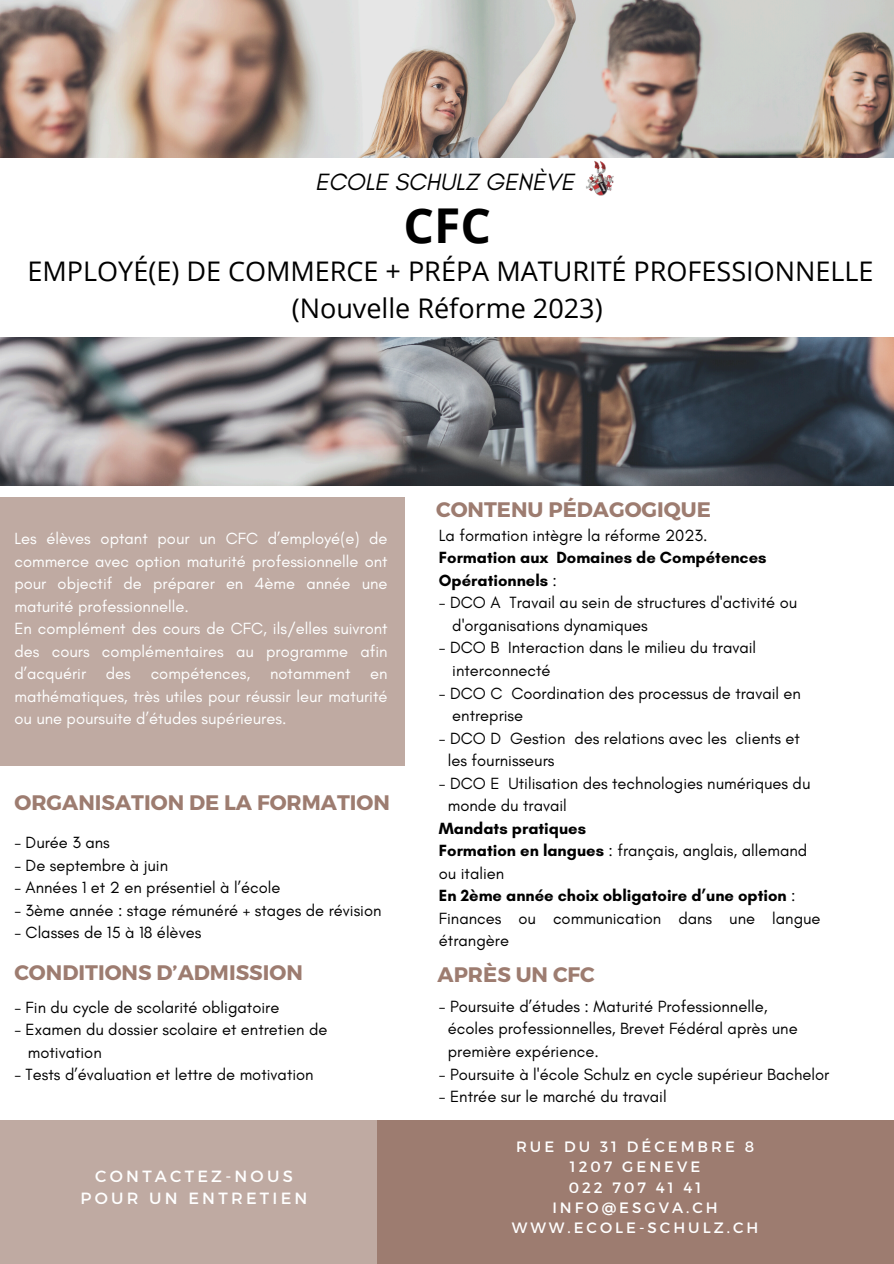
<style>
.page{position:relative;width:894px;height:1264px;background:#fff}
.page>*{position:absolute;margin:0;border:0;box-sizing:border-box;transform-origin:0 0}
.t1{font:700 48px "Open Sans";color:#000}
.t2{font:27px/37.2px "Open Sans";color:#000;text-align:center}
.t3{font:italic 24px "Glacial Indifference";color:#000}
.t4{font:700 21px "Montserrat";color:#9d7c70}
.t5{font:16.5px/22.5px "Glacial Indifference";color:#000}
.t6{font:16.5px/22.5px "Glacial Indifference";color:#fff;text-align:justify}
.t7{font:700 16.5px/22.5px "Glacial Indifference";color:#000}
.t8{font:16.2px/22.4px "Montserrat";letter-spacing:.2em;color:#fff;text-align:center}
.t9{font:15px/20.2px "Montserrat";letter-spacing:.2em;color:#fff;text-align:center}
.s1{font-weight:400}
.s2{font-weight:700}
</style>
<div class="page">
<img style="left:0;top:0;width:892px;height:485px">
<div style="left:0;top:158px;width:893px;height:178px;background:#fff"></div>
<div style="left:0;top:498px;width:404px;height:267px;background:#bfaaa2"></div>
<img style="left:586px;top:161px;width:28px;height:35px">
<div style="left:0;top:1120px;width:377px;height:143px;background:#bfaaa2"></div>
<div style="left:377px;top:1120px;width:516px;height:143px;background:#9d7c70"></div>
<p class="t3" style="left:315px;top:167px;width:260px">ECOLE SCHULZ GENÈVE</p>
<h3 class="t1" style="left:403px;top:192px;width:89px">CFC</h3>
<p class="t2" style="left:27px;top:252px;width:847px">EMPLOYÉ(E) DE COMMERCE + PRÉPA MATURITÉ PROFESSIONNELLE (Nouvelle Réforme 2023)</p>
<p class="t6" style="left:14px;top:527px;width:374px">Les élèves optant pour un CFC d’employé(e) de commerce avec option maturité professionnelle ont pour objectif de préparer en 4ème année une maturité professionnelle.</p>
<p class="t6" style="left:14px;top:617px;width:374px">En complément des cours de CFC, ils/elles suivront des cours complémentaires au programme afin d’acquérir des compétences, notamment en mathématiques, très utiles pour réussir leur maturité ou une poursuite d’études supérieures.</p>
<h2 class="t4" style="left:14px;top:789px;width:377px">ORGANISATION DE LA FORMATION</h2>
<p class="t5" style="left:14px;top:831px;width:97px">- Durée 3 ans</p>
<p class="t5" style="left:14px;top:853px;width:155px">- De septembre à juin</p>
<p class="t5" style="left:14px;top:876px;width:267px">- Années 1 et 2 en présentiel à l’école</p>
<p class="t5" style="left:14px;top:898px;width:368px">- 3ème année : stage rémunéré + stages de révision</p>
<p class="t5" style="left:14px;top:921px;width:188px">- Classes de 15 à 18 élèves</p>
<p class="t4" style="left:14px;top:959px;width:290px">CONDITIONS D’ADMISSION</p>
<h4 class="t5" style="left:14px;top:995px;width:266px">- Fin du cycle de scolarité obligatoire</h4>
<p class="t5" style="left:14px;top:1018px;width:314px">- Examen du dossier scolaire et entretien de</p>
<p class="t5" style="left:28px;top:1040px;width:75px">motivation</p>
<p class="t5" style="left:14px;top:1063px;width:301px">- Tests d’évaluation et lettre de motivation</p>
<p class="t8" style="left:81px;top:1163px;width:228px">CONTACTEZ-NOUS<br>POUR UN ENTRETIEN</p>
<h1 class="t4" style="left:436px;top:495px;width:276px">CONTENU PÉDAGOGIQUE</h1>
<p class="t5" style="left:439px;top:524px;width:270px">La formation intègre la réforme 2023.</p>
<p class="t7" style="left:439px;top:546px;width:329px">Formation aux Domaines de Compétences<br>Opérationnels <span class="s1">:</span></p>
<p class="t5" style="left:439px;top:591px;width:360px">- DCO A Travail au sein de structures d'activité ou</p>
<p class="t5" style="left:452px;top:614px;width:197px">d'organisations dynamiques</p>
<p class="t5" style="left:439px;top:636px;width:319px">- DCO B Interaction dans le milieu du travail</p>
<h4 class="t5" style="left:452px;top:659px;width:100px">interconnecté</h4>
<h4 class="t5" style="left:439px;top:681px;width:363px">- DCO C Coordination des processus de travail en</h4>
<p class="t5" style="left:452px;top:704px;width:72px">entreprise</p>
<p class="t5" style="left:439px;top:726px;width:362px">- DCO D Gestion des relations avec les clients et</p>
<p class="t5" style="left:447px;top:749px;width:108px">les fournisseurs</p>
<p class="t5" style="left:439px;top:771px;width:373px">- DCO E Utilisation des technologies numériques du</p>
<p class="t5" style="left:447px;top:794px;width:121px">monde du travail</p>
<p class="t7" style="left:439px;top:816px;width:149px">Mandats pratiques</p>
<p class="t5" style="left:439px;top:839px;width:370px"><span class="s2">Formation en langues</span> : français, anglais, allemand ou italien</p>
<p class="t7" style="left:439px;top:884px;width:358px">En 2ème année choix obligatoire d’une option <span class="s1">:</span></p>
<p class="t5" style="left:439px;top:906px;width:383px">Finances ou communication dans une langue étrangère</p>
<p class="t4" style="left:437px;top:960px;width:159px">APRÈS UN CFC</p>
<p class="t5" style="left:439px;top:994px;width:330px">- Poursuite d’études : Maturité Professionnelle,</p>
<h4 class="t5" style="left:447px;top:1017px;width:351px">écoles professionnelles, Brevet Fédéral après une</h4>
<p class="t5" style="left:447px;top:1039px;width:152px">première expérience.</p>
<p class="t5" style="left:439px;top:1062px;width:392px">- Poursuite à l'école Schulz en cycle supérieur Bachelor</p>
<p class="t5" style="left:439px;top:1085px;width:229px">- Entrée sur le marché du travail</p>
<p class="t9" style="left:511px;top:1135px;width:248px">RUE DU 31 DÉCEMBRE 8<br>1207 GENEVE<br>022 707 41 41<br>INFO@ESGVA.CH<br>WWW.ECOLE-SCHULZ.CH</p>
</div>
